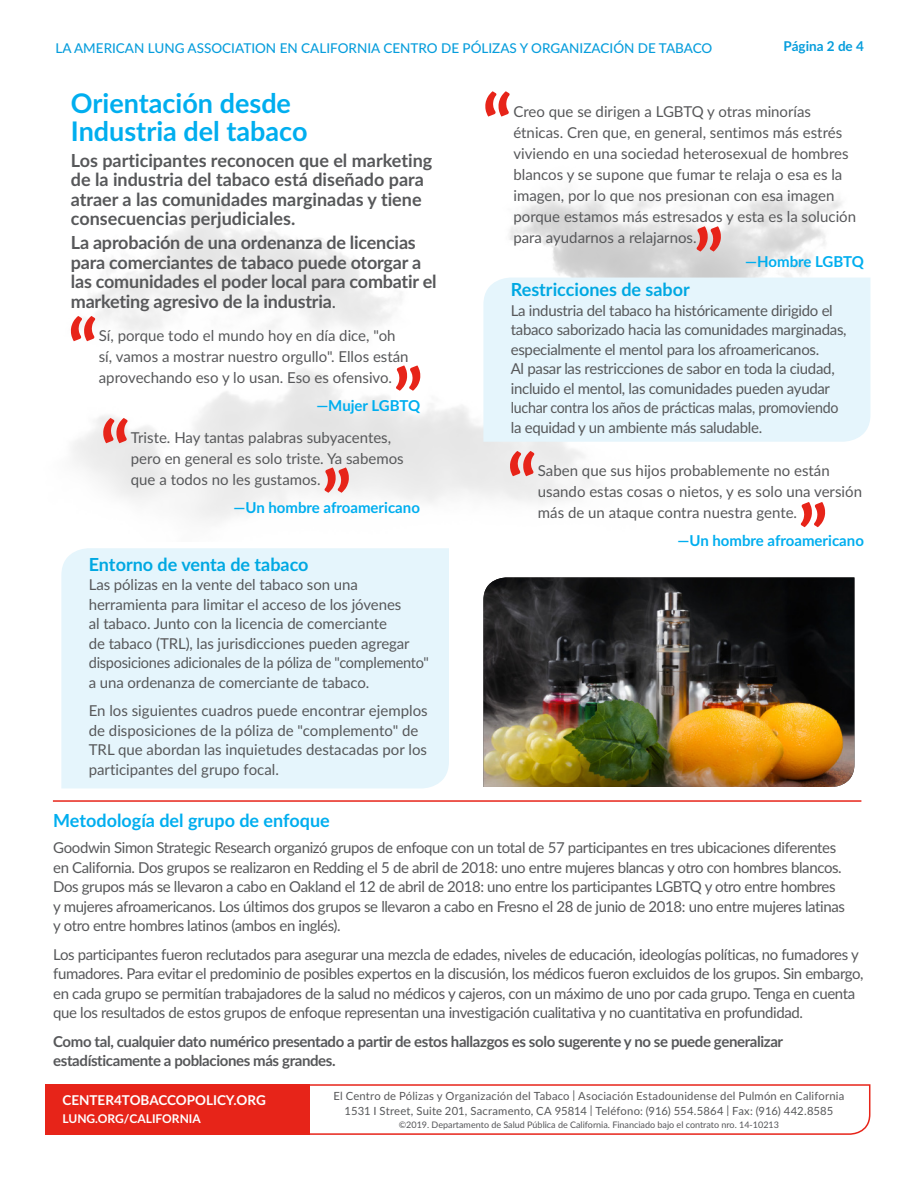
<style>
.page{position:relative;width:918px;height:1188px;background:#fff}
.page>*{position:absolute;margin:0;border:0;box-sizing:border-box;transform-origin:0 0}
.t1{font:700 27px "Lato";color:#00aeef}
.p{font:700 18px/19.5px "Lato";letter-spacing:-.01em;color:#57585a}
.t2{font:700 18px "Lato";color:#00a8e2}
.t3{font:700 18px "Lato";color:#00aeef}
.p-2{font:15px/19.5px "Lato";letter-spacing:-.02em;color:#57585a}
.p-3{font:15px/21px "Lato";color:#57585a}
.p-4{font:700 15px/19.5px "Lato";letter-spacing:-.025em;color:#57585a}
.t4{font:700 15px "Lato";color:#00aeef}
.t5{font:500 13.5px "Lato";color:#069ddc}
.t6{font:700 13.5px "Lato";color:#fff}
.t7{font:700 13.5px "Lato";color:#069ddc}
.t8{font:700 12px "Lato";color:#fff}
.Footer__p{font:11.25px "Lato";letter-spacing:.015em;color:#57585a}
.Footer_Copywrite{font:9px "Lato";color:#555659}
.s1{font-weight:400}
</style>
<div class="page">
<svg style="left:309px;top:1084px;width:562px;height:51px"></svg>
<div style="left:45px;top:1084px;width:264px;height:51px;background:#e72419"></div>
<svg style="left:510px;top:451px;width:24px;height:25px"></svg>
<svg style="left:801px;top:502px;width:24px;height:25px"></svg>
<svg style="left:103px;top:418px;width:25px;height:25px"></svg>
<svg style="left:325px;top:467px;width:24px;height:26px"></svg>
<svg style="left:71px;top:316px;width:24px;height:25px"></svg>
<svg style="left:396px;top:365px;width:24px;height:26px"></svg>
<div style="left:483px;top:278px;width:387px;height:164px;background:#e5f5fc"></div>
<svg style="left:485px;top:91px;width:25px;height:26px"></svg>
<svg style="left:697px;top:226px;width:24px;height:26px"></svg>
<img style="left:483px;top:577px;width:371px;height:210px">
<div style="left:61px;top:548px;width:388px;height:240px;background:#e5f5fc"></div>
<hr style="left:53px;top:800px;width:808px;height:2px;background:#e72419">
<p class="t5" style="left:56px;top:39px;width:658px">LA AMERICAN LUNG ASSOCIATION EN CALIFORNIA CENTRO DE PÓLIZAS Y ORGANIZACIÓN DE TABACO</p>
<p class="t7" style="left:784px;top:37px;width:82px">Página 2 de 4</p>
<h3 class="t1" style="left:71px;top:83px;width:222px">Orientación desde</h3>
<h3 class="t1" style="left:71px;top:111px;width:238px">Industria del tabaco</h3>
<p class="p" style="left:71px;top:150px;width:363px">Los participantes reconocen que el marketing de la industria del tabaco está diseñado para atraer a las comunidades marginadas y tiene consecuencias perjudiciales.</p>
<p class="p" style="left:71px;top:232px;width:367px">La aprobación de una ordenanza de licencias para comerciantes de tabaco puede otorgar a las comunidades el poder local para combatir el marketing agresivo de la industria<span class="s1">.</span></p>
<h2 class="p-3" style="left:99px;top:325px;width:311px">Sí, porque todo el mundo hoy en día dice, "oh sí, vamos a mostrar nuestro orgullo". Ellos están aprovechando eso y lo usan. Eso es ofensivo.</h2>
<h2 class="t4" style="left:316px;top:394px;width:105px">—Mujer LGBTQ</h2>
<h2 class="p-3" style="left:131px;top:427px;width:274px">Triste. Hay tantas palabras subyacentes, pero en general es solo triste. Ya sabemos que a todos no les gustamos.</h2>
<h2 class="t4" style="left:233px;top:497px;width:188px">—Un hombre afroamericano</h2>
<h2 class="p-3" style="left:513px;top:100px;width:344px">Creo que se dirigen a LGBTQ y otras minorías étnicas. Cren que, en general, sentimos más estrés viviendo en una sociedad heterosexual de hombres blancos y se supone que fumar te relaja o esa es la imagen, por lo que nos presionan con esa imagen porque estamos más estresados y esta es la solución para ayudarnos a relajarnos.</h2>
<h2 class="t4" style="left:745px;top:250px;width:120px">—Hombre LGBTQ</h2>
<h3 class="t2" style="left:511px;top:277px;width:181px">Restricciones de sabor</h3>
<p class="p-2" style="left:511px;top:300px;width:337px">La industria del tabaco ha históricamente dirigido el tabaco saborizado hacia las comunidades marginadas, especialmente el mentol para los afroamericanos.<br>Al pasar las restricciones de sabor en toda la ciudad, incluido el mentol, las comunidades pueden ayudar luchar contra los años de prácticas malas, promoviendo la equidad y un ambiente más saludable.</p>
<h2 class="p-3" style="left:538px;top:460px;width:326px">Saben que sus hijos probablemente no están usando estas cosas o nietos, y es solo una versión más de un ataque contra nuestra gente.</h2>
<h2 class="t4" style="left:677px;top:529px;width:188px">—Un hombre afroamericano</h2>
<h3 class="t2" style="left:89px;top:551px;width:221px">Entorno de venta de tabaco</h3>
<p class="p-2" style="left:89px;top:575px;width:342px">Las pólizas en la vente del tabaco son una herramienta para limitar el acceso de los jóvenes<br>al tabaco. Junto con la licencia de comerciante<br>de tabaco (TRL), las jurisdicciones pueden agregar disposiciones adicionales de la póliza de "complemento" a una ordenanza de comerciante de tabaco.</p>
<p class="p-3" style="left:89px;top:701px;width:340px;line-height:19.5px">En los siguientes cuadros puede encontrar ejemplos de disposiciones de la póliza de "complemento" de TRL que abordan las inquietudes destacadas por los participantes del grupo focal.</p>
<h2 class="t3" style="left:53px;top:807px;width:278px">Metodología del grupo de enfoque</h2>
<p class="p-2" style="left:53px;top:837px;width:793px">Goodwin Simon Strategic Research organizó grupos de enfoque con un total de 57 participantes en tres ubicaciones diferentes en California. Dos grupos se realizaron en Redding el 5 de abril de 2018: uno entre mujeres blancas y otro con hombres blancos.<br>Dos grupos más se llevaron a cabo en Oakland el 12 de abril de 2018: uno entre los participantes LGBTQ y otro entre hombres y mujeres afroamericanos. Los últimos dos grupos se llevaron a cabo en Fresno el 28 de junio de 2018: uno entre mujeres latinas y otro entre hombres latinos (ambos en inglés).</p>
<p class="p-2" style="left:53px;top:944px;width:812px">Los participantes fueron reclutados para asegurar una mezcla de edades, niveles de educación, ideologías políticas, no fumadores y fumadores. Para evitar el predominio de posibles expertos en la discusión, los médicos fueron excluidos de los grupos. Sin embargo, en cada grupo se permitían trabajadores de la salud no médicos y cajeros, con un máximo de uno por cada grupo. Tenga en cuenta que los resultados de estos grupos de enfoque representan una investigación cualitativa y no cuantitativa en profundidad.</p>
<p class="p-4" style="left:53px;top:1031px;width:731px">Como tal, cualquier dato numérico presentado a partir de estos hallazgos es solo sugerente y no se puede generalizar estadísticamente a poblaciones más grandes.</p>
<p class="t6" style="left:62px;top:1091px;width:205px">CENTER4TOBACCOPOLICY.ORG</p>
<p class="t8" style="left:62px;top:1110px;width:140px">LUNG.ORG/CALIFORNIA</p>
<p class="Footer__p" style="left:334px;top:1088px;width:512px">El Centro de Pólizas y Organización del Tabaco | Asociación Estadounidense del Pulmón en California</p>
<p class="Footer__p" style="left:345px;top:1103px;width:490px">1531 I Street, Suite 201, Sacramento, CA 95814 | Teléfono: (916) 554.5864 | Fax: (916) 442.8585</p>
<p class="Footer_Copywrite" style="left:399px;top:1119px;width:382px">©2019. Departamento de Salud Pública de California. Financiado bajo el contrato nro. 14-10213</p>
</div>
